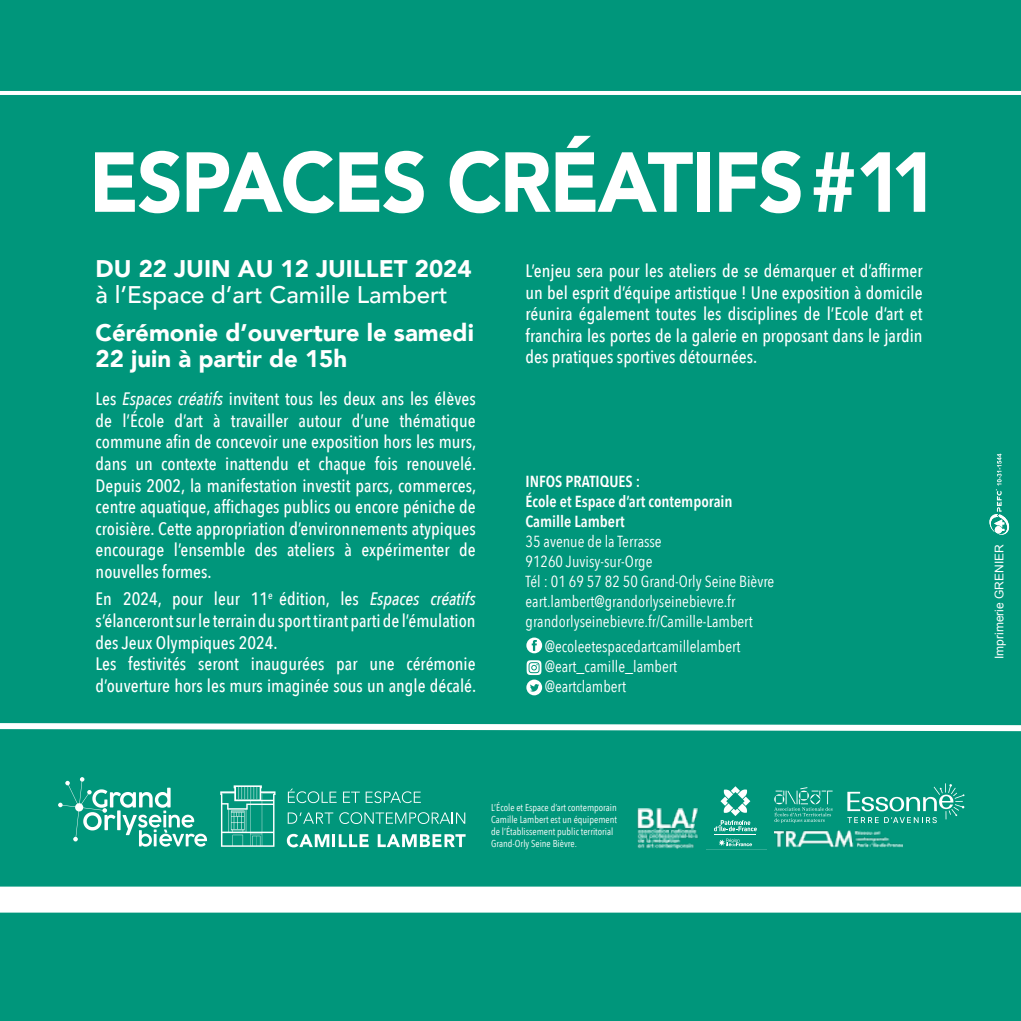
<style>
.page{position:relative;width:1021px;height:1021px;background:#fff}
.page>*{position:absolute;margin:0;border:0;box-sizing:border-box;transform-origin:0 0}
.t1{font:900 84px "Avenir";letter-spacing:-.025em;color:#fff;scale:.95 1}
.t2{font:900 24px/26px "Avenir";color:#fff}
.t3{font:500 24px "Avenir";color:#fff}
.t4{font:500 18px/21.6px "Avenir Next Condensed";color:#fff;text-align:justify}
.t5{font:16px/20px "Avenir Next Condensed";color:#fff}
.t6{font:600 16px/20px "Avenir Next Condensed";color:#fff}
.t7{font:12px "Arial";color:#fff}
.t8{font:10px/12px "Avenir Next Condensed";color:#fff}
.s1{font-style:italic}
</style>
<div class="page">
<div style="left:0;top:0;width:1020px;height:1020px;background:#00967b"></div>
<svg style="left:0;top:775px;width:1020px;height:150px"></svg>
<svg style="left:0;top:720px;width:1020px;height:55px;background:#1ba189"></svg>
<div style="left:0;top:89px;width:1020px;height:159px;background:#00967b"></div>
<svg style="left:526px;top:637px;width:16px;height:16px"></svg>
<svg style="left:526px;top:660px;width:16px;height:35px"></svg>
<svg style="left:847px;top:783px;width:117px;height:40px;background:#2fa993"></svg>
<img style="left:774px;top:828px;width:128px;height:22px">
<svg style="left:774px;top:787px;width:58px;height:35px;background:#28a68f"></svg>
<svg style="left:220px;top:785px;width:55px;height:61px;background:#3aad98"></svg>
<svg style="left:288px;top:788px;width:48px;height:15px"></svg>
<svg style="left:343px;top:791px;width:78px;height:12px"></svg>
<svg style="left:288px;top:812px;width:45px;height:11px"></svg>
<svg style="left:339px;top:812px;width:126px;height:12px;background:#3daf9a"></svg>
<svg style="left:287px;top:833px;width:81px;height:14px"></svg>
<svg style="left:378px;top:834px;width:87px;height:13px"></svg>
<svg style="left:706px;top:785px;width:60px;height:64px;background:#29a790"></svg>
<img style="left:636px;top:808px;width:64px;height:41px">
<svg style="left:58px;top:777px;width:149px;height:69px;background:#33ab95"></svg>
<svg style="left:989px;top:453px;width:20px;height:81px;background:#2ea992"></svg>
<h1 class="t1" style="left:89px;top:110px;width:895px">ESPACES CRÉATIFS#11</h1>
<h2 class="t2" style="left:96px;top:255px;width:377px">DU 22 JUIN AU 12 JUILLET 2024</h2>
<h2 class="t3" style="left:96px;top:274px;width:354px">à l’Espace d’art Camille Lambert</h2>
<h2 class="t2" style="left:96px;top:318px;width:380px">Cérémonie d’ouverture le samedi<br>22 juin à partir de 15h</h2>
<p class="t4" style="left:96px;top:388px;width:382px">Les <span class="s1">Espaces créatifs</span> invitent tous les deux ans les élèves de l’École d’art à travailler autour d’une thématique commune afin de concevoir une exposition hors les murs, dans un contexte inattendu et chaque fois renouvelé.<br>Depuis 2002, la manifestation investit parcs, commerces, centre aquatique, affichages publics ou encore péniche de croisière. Cette appropriation d’environnements atypiques encourage l’ensemble des ateliers à expérimenter de nouvelles formes.</p>
<p class="t4" style="left:96px;top:588px;width:382px;text-align:left">En 2024, pour leur 11<sup>e</sup> édition, les <span class="s1">Espaces créatifs </span>s’élanceront sur le terrain du sport tirant parti de l’émulation des Jeux Olympiques 2024.<br>Les festivités seront inaugurées par une cérémonie d’ouverture hors les murs imaginée sous un angle décalé.</p>
<p class="t4" style="left:525px;top:260px;width:398px">L’enjeu sera pour les ateliers de se démarquer et d’affirmer un bel esprit d’équipe artistique ! Une exposition à domicile réunira également toutes les disciplines de l’Ecole d’art et franchira les portes de la galerie en proposant dans le jardin des pratiques sportives détournées.</p>
<p class="t6" style="left:525px;top:470px;width:209px">INFOS PRATIQUES :<br>École et Espace d’art contemporain<br>Camille Lambert</p>
<p class="t5" style="left:525px;top:530px;width:250px">35 avenue de la Terrasse<br>91260 Juvisy-sur-Orge<br>Tél : 01 69 57 82 50 Grand-Orly Seine Bièvre eart.lambert@grandorlyseinebievre.fr grandorlyseinebievre.fr/Camille-Lambert</p>
<p class="t5" style="left:545px;top:636px;width:197px">@ecoleetespacedartcamillelambert @eart_camille_lambert @eartclambert</p>
<p class="t8" style="left:491px;top:800px;width:127px">L’École et Espace d’art contemporain Camille Lambert est un équipement de l’Établissement public territorial Grand-Orly Seine Bièvre.</p>
<p class="t7" style="left:991px;top:659px;width:116px;rotate:-90deg">Imprimerie GRENIER</p>
</div>
